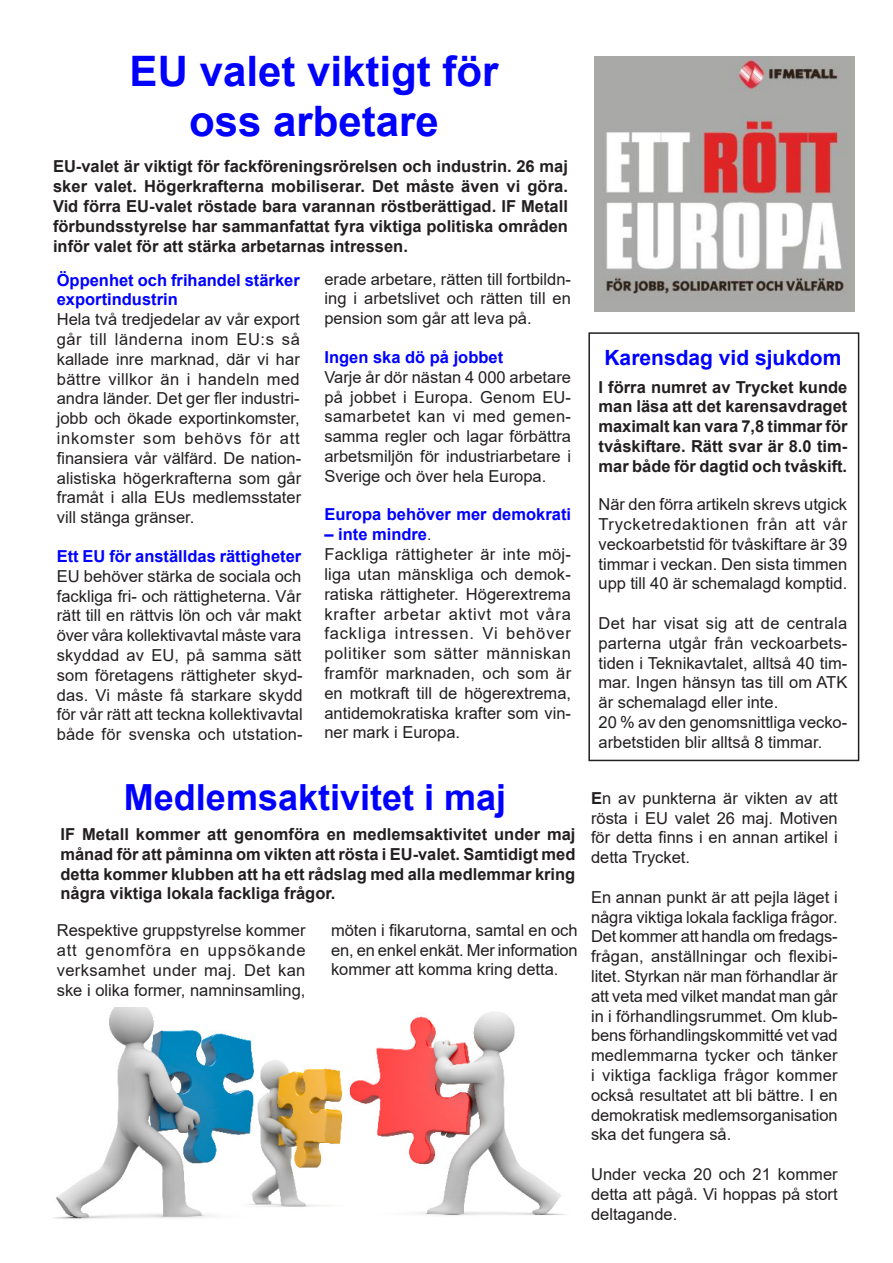
<style>
.page{position:relative;width:893px;height:1263px;background:#fff}
.page>*{position:absolute;margin:0;border:0;box-sizing:border-box;transform-origin:0 0}
.t1{font:700 42px/50.4px "Arial";color:#00f;text-align:center}
.t2{font:700 36px "Arial";color:#00f}
.t3{font:700 21px "Arial";color:#00f}
.t4{font:16.5px/19.8px "Arial";color:#231f20;text-align:justify}
.t5{font:700 16.5px/19.8px "Arial";color:#231f20;text-align:justify}
.t6{font:700 16.5px/19.8px "Arial";color:#00f}
.s1{font-weight:400;font-size:15.75px;color:#231f20}
.s2{font-weight:700}
</style>
<div class="page">
<div style="left:588px;top:332px;width:271px;height:429px;border:2px solid #231f20"></div>
<img style="left:594px;top:56px;width:260px;height:255px">
<img style="left:53px;top:1008px;width:513px;height:211px">
<p class="t1" style="left:130px;top:46px;width:370px">EU valet viktigt för oss arbetare</p>
<p class="t5" style="left:53px;top:157px;width:517px">EU-valet är viktigt för fackföreningsrörelsen och industrin. 26 maj sker valet. Högerkrafterna mobiliserar. Det måste även vi göra.<br>Vid förra EU-valet röstade bara varannan röstberättigad. IF Metall förbundsstyrelse har sammanfattat fyra viktiga politiska områden inför valet för att stärka arbetarnas intressen.</p>
<p class="t4" style="left:324px;top:269px;width:248px">erade arbetare, rätten till fortbildn&shy;ing i arbetslivet och rätten till en pension som går att leva på.</p>
<p class="t6" style="left:324px;top:347px;width:180px">Ingen ska dö på jobbet</p>
<p class="t4" style="left:324px;top:367px;width:248px">Varje år dör nästan 4 000 arbetare på jobbet i Europa. Genom EU&shy;samarbetet kan vi med gemen&shy;samma regler och lagar förbättra arbetsmiljön för industriarbetare i Sverige och över hela Europa.</p>
<p class="t6" style="left:324px;top:505px;width:248px">Europa behöver mer demokrati</p>
<p class="t6" style="left:324px;top:525px;width:109px">– inte mindre<span class="s1">.</span></p>
<p class="t4" style="left:324px;top:544px;width:248px">Fackliga rättigheter är inte möj&shy;liga utan mänskliga och demok&shy;ratiska rättigheter. Högerextrema krafter arbetar aktivt mot våra fackliga intressen. Vi behöver politiker som sätter människan framför marknaden, och som är en motkraft till de högerextrema, antidemokratiska krafter som vin&shy;ner mark i Europa.</p>
<p class="t6" style="left:57px;top:270px;width:244px">Öppenhet och frihandel stärker exportindustrin</p>
<p class="t4" style="left:57px;top:309px;width:246px">Hela två tredjedelar av vår export går till länderna inom EU:s så kallade inre marknad, där vi har bättre villkor än i handeln med andra länder. Det ger fler industri&shy;jobb och ökade exportinkomster, inkomster som behövs för att finansiera vår välfärd. De nation&shy;alistiska högerkrafterna som går framåt i alla EUs medlemsstater vill stänga gränser.</p>
<p class="t6" style="left:57px;top:546px;width:246px">Ett EU för anställdas rättigheter</p>
<p class="t4" style="left:57px;top:566px;width:248px">EU behöver stärka de sociala och fackliga fri- och rättigheterna. Vår rätt till en rättvis lön och vår makt över våra kollektivavtal måste vara skyddad av EU, på samma sätt som företagens rättigheter skyd&shy;das. Vi måste få starkare skydd för vår rätt att teckna kollektivavtal både för svenska och utstation-</p>
<p class="t2" style="left:124px;top:772px;width:384px">Medlemsaktivitet i maj</p>
<p class="t5" style="left:60px;top:824px;width:517px">IF Metall kommer att genomföra en medlemsaktivitet under maj månad för att påminna om vikten att rösta i EU-valet. Samtidigt med detta kommer klubben att ha ett rådslag med alla medlemmar kring några viktiga lokala fackliga frågor.</p>
<p class="t4" style="left:57px;top:921px;width:250px">Respektive gruppstyrelse kommer att genomföra en uppsökande verksamhet under maj. Det kan ske i olika former, namninsamling,</p>
<p class="t4" style="left:331px;top:920px;width:248px">möten i fikarutorna, samtal en och en, en enkel enkät. Mer information kommer att komma kring detta.</p>
<p class="t3" style="left:604px;top:343px;width:238px">Karensdag vid sjukdom</p>
<p class="t5" style="left:599px;top:377px;width:250px">I förra numret av Trycket kunde man läsa att det karensavdraget maximalt kan vara 7,8 timmar för tvåskiftare. Rätt svar är 8.0 tim&shy;mar både för dagtid och tvåskift.</p>
<p class="t4" style="left:599px;top:494px;width:250px">När den förra artikeln skrevs utgick Trycketredaktionen från att vår veckoarbetstid för tvåskiftare är 39 timmar i veckan. Den sista timmen upp till 40 är schemalagd komptid.</p>
<p class="t4" style="left:599px;top:613px;width:250px">Det har visat sig att de centrala parterna utgår från veckoarbets&shy;tiden i Teknikavtalet, alltså 40 tim&shy;mar. Ingen hänsyn tas till om ATK är schemalagd eller inte.</p>
<p class="t4" style="left:599px;top:712px;width:250px">20 % av den genomsnittliga vecko&shy;arbetstiden blir alltså 8 timmar.</p>
<p class="t4" style="left:591px;top:788px;width:248px"><span class="s2">E</span>n av punkterna är vikten av att rösta i EU valet 26 maj. Motiven för detta finns i en annan artikel i detta Trycket.</p>
<p class="t4" style="left:591px;top:887px;width:248px">En annan punkt är att pejla läget i några viktiga lokala fackliga frågor.<br>Det kommer att handla om fredags&shy;frågan, anställningar och flexibi&shy;litet. Styrkan när man förhandlar är att veta med vilket mandat man går in i förhandlingsrummet. Om klub&shy;bens förhandlingskommitté vet vad medlemmarna tycker och tänker i viktiga fackliga frågor kommer också resultatet att bli bättre. I en demokratisk medlemsorganisation ska det fungera så.</p>
<p class="t4" style="left:591px;top:1164px;width:248px">Under vecka 20 och 21 kommer detta att pågå. Vi hoppas på stort deltagande.</p>
</div>
